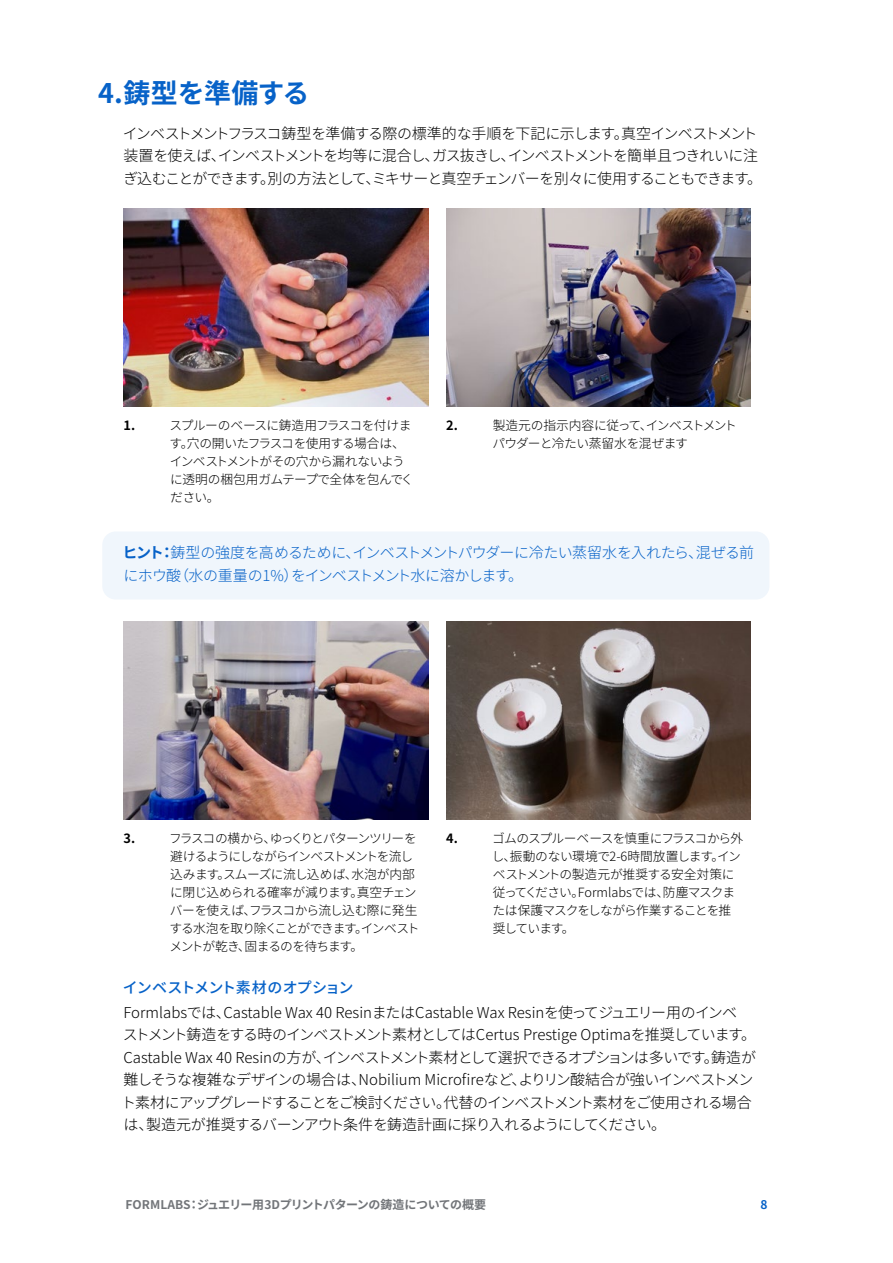
<style>
.page{position:relative;width:893px;height:1263px;background:#fff}
.page>*{position:absolute;margin:0;border:0;box-sizing:border-box;transform-origin:0 0}
.t1{font:700 27px "Noto Sans CJ Kjp";letter-spacing:-.01em;color:#0762c8}
.t2{font:300 15px/22.5px "Noto Sans CJ Kjp";letter-spacing:-.04em;color:#000}
.t3{font:300 15px/22.5px "Noto Sans CJ Kjp";letter-spacing:-.065em;color:#000}
.t4{font:300 15px/22.5px "Noto Sans CJ Kjp";letter-spacing:-.045em;color:#0762c8}
.t5{font:500 15px "Noto Sans CJ Kjp";letter-spacing:-.065em;color:#0762c8}
.t6{font:300 12.75px/18px "Noto Sans CJ Kjp";letter-spacing:-.055em;color:#000}
.t7{font:300 12.75px/18px "Noto Sans CJ Kjp";letter-spacing:-.075em;color:#000}
.t8{font:300 12.75px/18px "Noto Sans CJ Kjp";letter-spacing:-.035em;color:#000}
.t9{font:700 12.75px "Noto Sans CJ Kjp";color:#000}
.t10{font:700 12px "Noto Sans CJ Kjp";letter-spacing:-.02em;color:#727579}
.t11{font:700 12px "Noto Sans CJ Kjp";color:#0762c8}
.s1{font-weight:700}
</style>
<div class="page">
<div style="left:102px;top:531px;width:667px;height:68px;background:#f0f6fc;border-radius:14px"></div>
<img style="left:124px;top:208px;width:304px;height:198px">
<img style="left:446px;top:208px;width:305px;height:198px">
<img style="left:124px;top:621px;width:304px;height:198px">
<img style="left:446px;top:621px;width:305px;height:198px">
<h1 class="t1" style="left:98px;top:77px;width:213px">4.鋳型を準備する</h1>
<p class="t3" style="left:123px;top:122px;width:641px">インベストメントフラスコ鋳型を準備する際の標準的な手順を下記に示します。真空インベストメント装置を使えば、インベストメントを均等に混合し、ガス抜きし、インベストメントを簡単且つきれいに注ぎ込むことができます。別の方法として、ミキサーと真空チェンバーを別々に使用することもできます。</p>
<p class="t9" style="left:124px;top:418px;width:13px">1.</p>
<p class="t6" style="left:170px;top:417px;width:246px">スプルーのベースに鋳造用フラスコを付けます。穴の開いたフラスコを使用する場合は、インベストメントがその穴から漏れないように透明の梱包用ガムテープで全体を包んでください。</p>
<p class="t9" style="left:446px;top:418px;width:13px">2.</p>
<p class="t8" style="left:492px;top:417px;width:246px">製造元の指示内容に従って、インベストメントパウダーと冷たい蒸留水を混ぜます</p>
<p class="t4" style="left:123px;top:542px;width:633px"><span class="s1">ヒント：</span>鋳型の強度を高めるために、インベストメントパウダーに冷たい蒸留水を入れたら、混ぜる前にホウ酸（水の重量の1%）をインベストメント水に溶かします。</p>
<p class="t9" style="left:124px;top:831px;width:13px">3.</p>
<p class="t7" style="left:169px;top:830px;width:252px">フラスコの横から、ゆっくりとパターンツリーを避けるようにしながらインベストメントを流し込みます。スムーズに流し込めば、水泡が内部に閉じ込められる確率が減ります。真空チェンバーを使えば、フラスコから流し込む際に発生する水泡を取り除くことができます。インベストメントが乾き、固まるのを待ちます。</p>
<p class="t9" style="left:446px;top:831px;width:13px">4.</p>
<p class="t6" style="left:492px;top:830px;width:253px">ゴムのスプルーベースを慎重にフラスコから外し、振動のない環境で2-6時間放置します。インベストメントの製造元が推奨する安全対策に従ってください。Formlabsでは、防塵マスクまたは保護マスクをしながら作業することを推奨しています。</p>
<p class="t5" style="left:123px;top:979px;width:232px">インベストメント素材のオプション</p>
<p class="t2" style="left:121px;top:1001px;width:636px">Formlabsでは、Castable Wax 40 ResinまたはCastable Wax Resinを使ってジュエリー用のインベ<br>ストメント鋳造をする時のインベストメント素材としてはCertus Prestige Optimaを推奨しています。Castable Wax 40 Resinの方が、インベストメント素材として選択できるオプションは多いです。鋳造が難しそうな複雑なデザインの場合は、Nobilium Microfireなど、よりリン酸結合が強いインベストメント素材にアップグレードすることをご検討ください。代替のインベストメント素材をご使用される場合は、製造元が推奨するバーンアウト条件を鋳造計画に採り入れるようにしてください。</p>
<p class="t10" style="left:125px;top:1198px;width:362px">FORMLABS：ジュエリー用3Dプリントパターンの鋳造についての概要</p>
<p class="t11" style="left:760px;top:1198px;width:9px">8</p>
</div>
